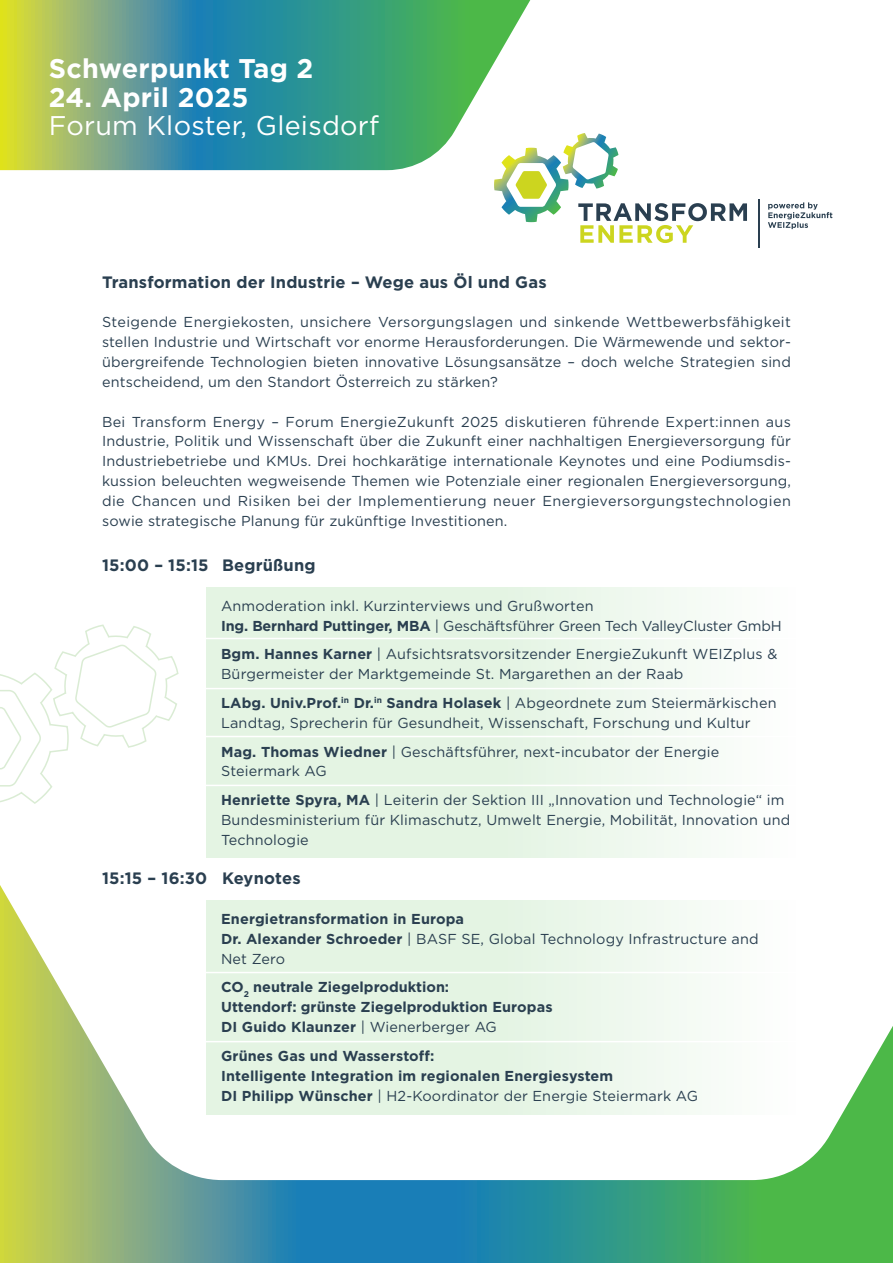
<style>
.page{position:relative;width:893px;height:1263px;background:#fff}
.page>*{position:absolute;margin:0;border:0;box-sizing:border-box;transform-origin:0 0}
.t1{font:700 27px "Gotham";letter-spacing:.01em;color:#fff}
.t2{font:27px "Gotham";letter-spacing:.01em;color:#fff}
.t3{font:700 16.5px "Gotham";letter-spacing:.01em;color:#2a3f50}
.t4{font:14.4px/19.8px "Gotham";letter-spacing:.01em;color:#2a3f50}
.t5{font:700 14.4px/19.8px "Gotham";letter-spacing:.01em;color:#2a3f50}
.t6{font:14.4px/19.8px "Gotham";letter-spacing:-.01em;color:#2a3f50}
.s1{font-weight:700}
.s2{font-weight:400}
</style>
<div class="page">
<div style="left:206px;top:587px;width:595px;height:270px;background:linear-gradient(to right,#def1dc,#f8fcf8)"></div>
<svg style="left:0;top:0;width:530px;height:170px;background:#62aa89"></svg>
<svg style="left:494px;top:133px;width:253px;height:110px"></svg>
<svg style="left:768px;top:202px;width:64px;height:27px"></svg>
<hr style="left:758px;top:200px;width:1px;height:48px;background:#2a3f50">
<svg style="left:0;top:885px;width:893px;height:378px"></svg>
<hr style="left:188px;top:638px;width:659px;height:1px;background:#fff">
<hr style="left:188px;top:688px;width:659px;height:1px;background:#fff">
<hr style="left:188px;top:736px;width:659px;height:1px;background:#fff">
<hr style="left:188px;top:785px;width:659px;height:1px;background:#fff">
<hr style="left:188px;top:972px;width:659px;height:1px;background:#fff">
<hr style="left:188px;top:1041px;width:659px;height:1px;background:#fff">
<svg style="left:0;top:624px;width:179px;height:180px"></svg>
<h1 class="t1" style="left:49px;top:53px;width:266px">Schwerpunkt Tag 2</h1>
<h1 class="t1" style="left:49px;top:82px;width:201px">24. April 2025</h1>
<h1 class="t2" style="left:49px;top:108px;width:332px">Forum Kloster, Gleisdorf</h1>
<p class="t3" style="left:102px;top:272px;width:446px">Transformation der Industrie – Wege aus Öl und Gas</p>
<p class="t4" style="left:102px;top:312px;width:690px;text-align:justify">Steigende Energiekosten, unsichere Versorgungslagen und sinkende Wettbewerbsfähigkeit stellen Industrie und Wirtschaft vor enorme Herausforderungen. Die Wärmewende und sektor&shy;übergreifende Technologien bieten innovative Lösungsansätze – doch welche Strategien sind entscheidend, um den Standort Österreich zu stärken?</p>
<p class="t4" style="left:102px;top:411px;width:690px;text-align:justify">Bei Transform Energy – Forum EnergieZukunft 2025 diskutieren führende Expert:innen aus Industrie, Politik und Wissenschaft über die Zukunft einer nachhaltigen Energieversorgung für Industriebetriebe und KMUs. Drei hochkarätige internationale Keynotes und eine Podiumsdis&shy;kussion beleuchten wegweisende Themen wie Potenziale einer regionalen Energieversorgung, die Chancen und Risiken bei der Implementierung neuer Energieversorgungstechnologien sowie strategische Planung für zukünftige Investitionen.</p>
<p class="t3" style="left:102px;top:556px;width:215px">15:00 – 15:15 Begrüßung</p>
<p class="t6" style="left:221px;top:595px;width:562px">Anmoderation inkl. Kurzinterviews und Grußworten<br><span class="s1">Ing. Bernhard Puttinger, MBA</span> | Geschäftsführer Green Tech ValleyCluster GmbH</p>
<p class="t4" style="left:221px;top:644px;width:558px"><span class="s1">Bgm. Hannes Karner</span> | Aufsichtsratsvorsitzender EnergieZukunft WEIZplus &amp;<br>Bürgermeister der Marktgemeinde St. Margarethen an der Raab</p>
<p class="t4" style="left:221px;top:693px;width:557px"><span class="s1">LAbg. Univ.Prof.</span><sup>in</sup> <span class="s1">Dr.</span><sup>in</sup> <span class="s1">Sandra Holasek</span> | Abgeordnete zum Steiermärkischen<br>Landtag, Sprecherin für Gesundheit, Wissenschaft, Forschung und Kultur</p>
<p class="t4" style="left:221px;top:741px;width:500px"><span class="s1">Mag. Thomas Wiedner</span> | Geschäftsführer, next-incubator der Energie<br>Steiermark AG</p>
<p class="t4" style="left:221px;top:790px;width:571px"><span class="s1">Henriette Spyra, MA</span> | Leiterin der Sektion III „Innovation und Technologie“ im<br>Bundesministerium für Klimaschutz, Umwelt Energie, Mobilität, Innovation und<br>Technologie</p>
<p class="t3" style="left:102px;top:869px;width:200px">15:15 – 16:30 Keynotes</p>
<p class="t5" style="left:221px;top:909px;width:539px">Energietransformation in Europa<br>Dr. Alexander Schroeder <span class="s2">| BASF SE, Global Technology Infrastructure and<br>Net Zero</span></p>
<p class="t5" style="left:221px;top:977px;width:333px">CO<sub>2</sub> neutrale Ziegelproduktion:<br>Uttendorf: grünste Ziegelproduktion Europas<br>DI Guido Klaunzer <span class="s2">| Wienerberger AG</span></p>
<p class="t5" style="left:221px;top:1045px;width:478px">Grünes Gas und Wasserstoff:<br>Intelligente Integration im regionalen Energiesystem<br>DI Philipp Wünscher <span class="s2">| H2-Koordinator der Energie Steiermark AG</span></p>
</div>
